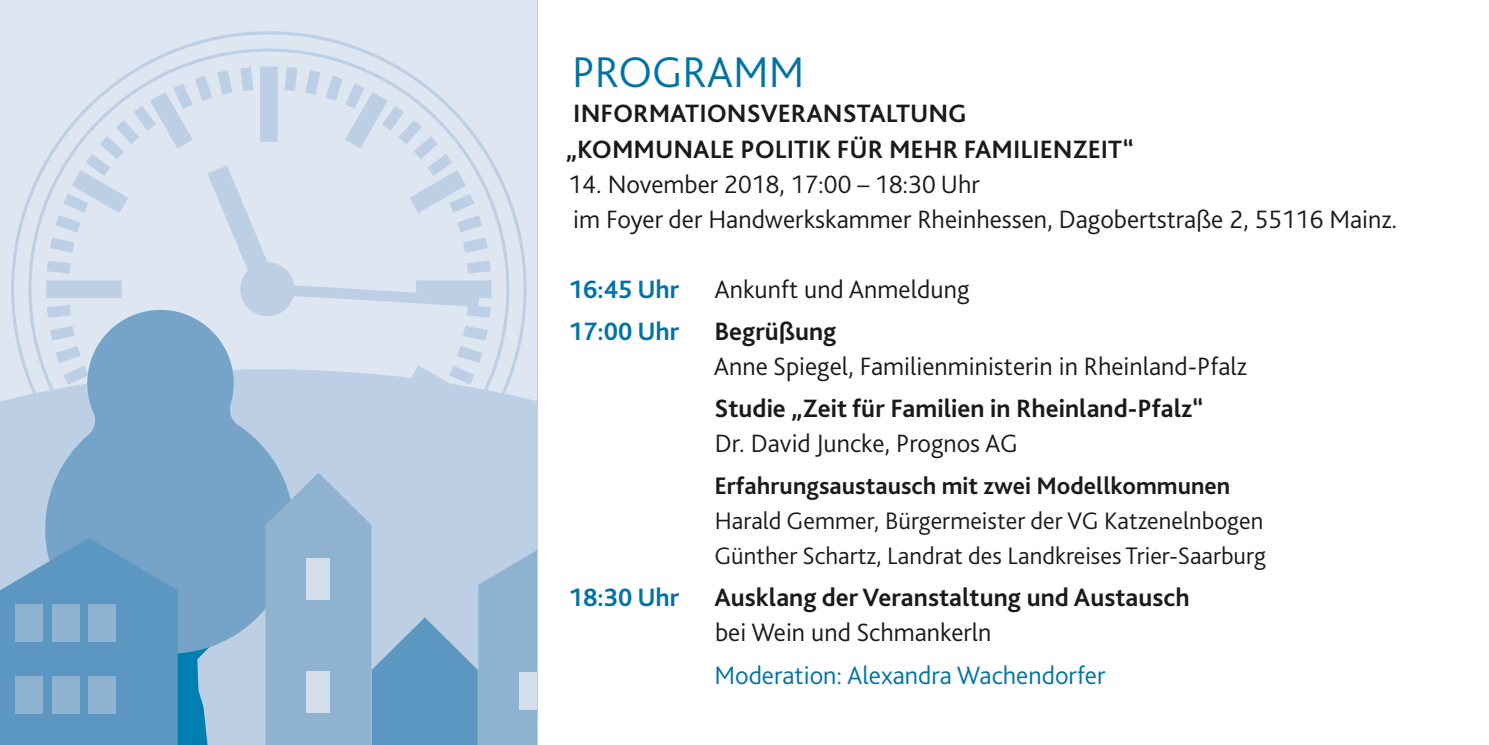
<style>
.page{position:relative;width:1489px;height:745px;background:#fff}
.page>*{position:absolute;margin:0;border:0;box-sizing:border-box;transform-origin:0 0}
.t1{font:300 45px "Bliss 2";color:#0073a6}
.t2{font:300 26.25px/35px "Bliss 2";color:#1a1a18}
.t3{font:700 26.25px/35px "Bliss 2";color:#1a1a18}
.t4{font:300 26.25px "Bliss 2";color:#0073a6}
.t5{font:700 26.25px "Bliss 2";color:#0073a6}
.t6{font:300 25px/35px "Bliss 2";color:#1a1a18}
.t7{font:700 25px "Bliss 2";color:#1a1a18}
</style>
<div class="page">
<div style="left:1px;top:0;width:536px;height:744px;background:#dee7f1"></div>
<svg style="left:0;top:56px;width:537px;height:688px"></svg>
<div style="left:519px;top:671px;width:18px;height:38px;background:#d3dfed"></div>
<h1 class="t1" style="left:572px;top:44px;width:234px">PROGRAMM</h1>
<p class="t3" style="left:566px;top:95px;width:569px">INFORMATIONSVERANSTALTUNG „KOMMUNALE POLITIK FÜR MEHR FAMILIENZEIT“</p>
<p class="t2" style="left:568px;top:165px;width:830px">14. November 2018, 17:00 – 18:30 Uhr<br>im Foyer der Handwerkskammer Rheinhessen, Dagobertstraße 2, 55116 Mainz.</p>
<p class="t5" style="left:569px;top:272px;width:112px">16:45 Uhr</p>
<p class="t2" style="left:714px;top:270px;width:256px">Ankunft und Anmeldung</p>
<p class="t5" style="left:569px;top:314px;width:112px">17:00 Uhr</p>
<p class="t3" style="left:714px;top:313px;width:124px">Begrüßung</p>
<p class="t2" style="left:713px;top:348px;width:534px">Anne Spiegel, Familienministerin in Rheinland-Pfalz</p>
<p class="t3" style="left:714px;top:390px;width:490px">Studie „Zeit für Familien in Rheinland-Pfalz“</p>
<p class="t2" style="left:714px;top:425px;width:304px">Dr. David Juncke, Prognos AG</p>
<p class="t7" style="left:714px;top:470px;width:517px">Erfahrungsaustausch mit zwei Modellkommunen</p>
<p class="t6" style="left:714px;top:502px;width:553px">Harald Gemmer, Bürgermeister der VG Katzenelnbogen<br>Günther Schartz, Landrat des Landkreises Trier-Saarburg</p>
<p class="t5" style="left:569px;top:581px;width:112px">18:30 Uhr</p>
<p class="t3" style="left:714px;top:579px;width:477px">Ausklang der Veranstaltung und Austausch</p>
<p class="t2" style="left:715px;top:614px;width:278px">bei Wein und Schmankerln</p>
<p class="t4" style="left:714px;top:658px;width:392px">Moderation: Alexandra Wachendorfer</p>
</div>
